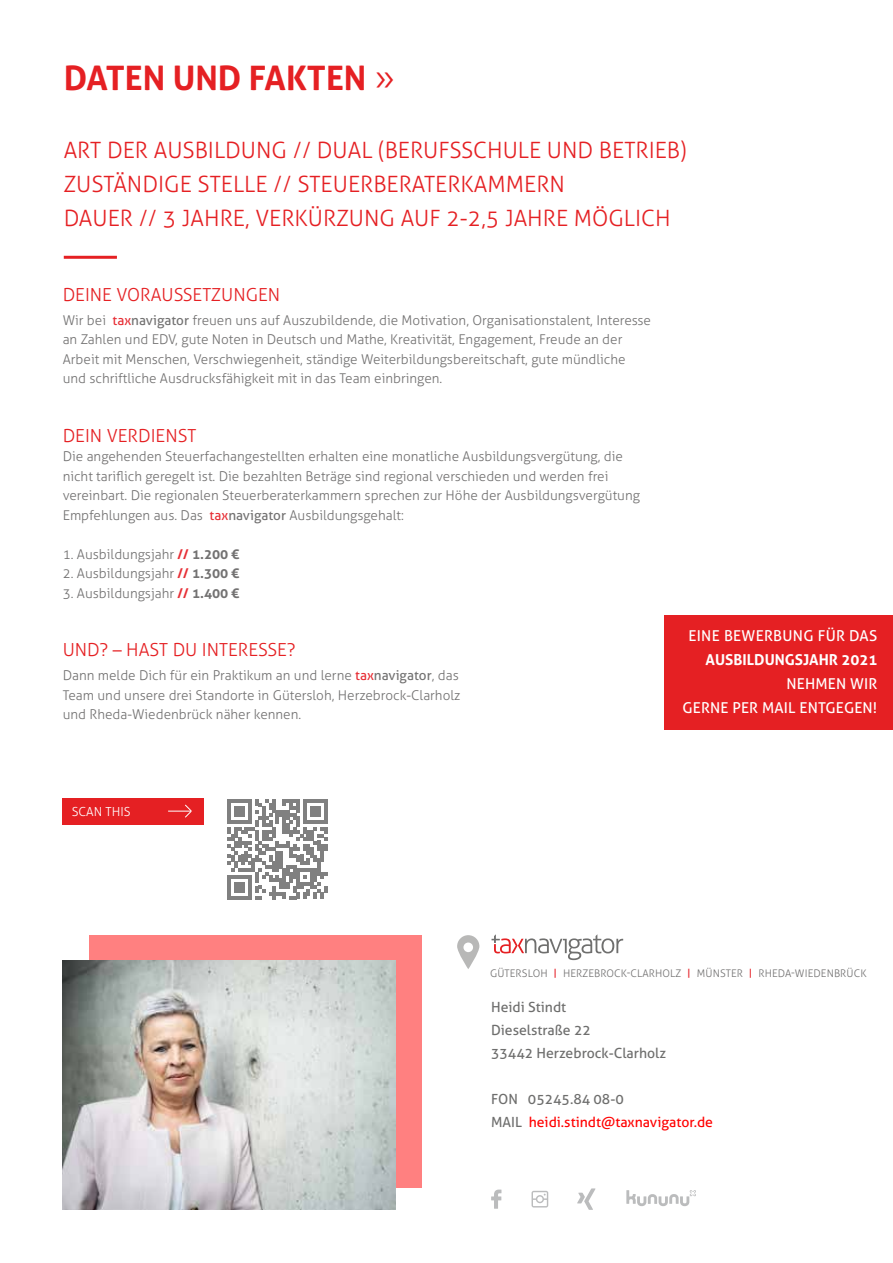
<style>
.page{position:relative;width:893px;height:1263px;background:#fff}
.page>*{position:absolute;margin:0;border:0;box-sizing:border-box;transform-origin:0 0}
.t1{font:700 33.75px "Aller";color:#e52023}
.t2{font:300 22.5px/33.8px "Aller";color:#e52023}
.t3{font:300 18px "Aller";color:#e52023}
.t4{font:15px/24px "Aller";letter-spacing:.01em;color:#fff;text-align:right}
.t5{font:700 15px "Aller";color:#fff}
.t6{font:14.1px/23.1px "Aller";color:#6e6e6d}
.t7{font:14.1px/23.1px "Aller";color:#f00}
.t8{font:300 13.5px/19.5px "Aller";color:#737272}
.t9{font:300 12.45px "Aller";color:#fff}
.t10{font:300 10.5px "Aller";letter-spacing:.01em;color:#737272}
.s1{font-weight:300}
.s2{font-weight:400;color:#e72f36}
.s3{font-weight:400}
.s4{font-weight:700;color:#e72f36}
.s5{font-weight:700}
.s6{font-family:"DIN";font-weight:500;color:#e72f36}
.s7{color:#6e6e6d}
</style>
<div class="page">
<svg style="left:227px;top:799px;width:100px;height:100px"></svg>
<div style="left:664px;top:615px;width:229px;height:115px;background:#e52023"></div>
<div style="left:89px;top:935px;width:333px;height:253px;background:#ff8080"></div>
<img style="left:63px;top:960px;width:332px;height:250px">
<div style="left:63px;top:798px;width:141px;height:26px;background:#e52023"></div>
<svg style="left:168px;top:804px;width:24px;height:14px"></svg>
<svg style="left:457px;top:935px;width:22px;height:34px"></svg>
<div style="left:463px;top:942px;width:10px;height:10px;background:#fff;border-radius:50%"></div>
<svg style="left:532px;top:1191px;width:16px;height:16px"></svg>
<svg style="left:491px;top:1189px;width:10px;height:20px"></svg>
<svg style="left:577px;top:1188px;width:18px;height:22px"></svg>
<svg style="left:626px;top:1190px;width:70px;height:16px"></svg>
<hr style="left:64px;top:256px;width:53px;height:3px;background:#e52023">
<svg style="left:491px;top:934px;width:132px;height:26px"></svg>
<h1 class="t1" style="left:64px;top:57px;width:333px">DATEN UND FAKTEN <span class="s1">»</span></h1>
<h2 class="t2" style="left:64px;top:134px;width:624px">ART DER AUSBILDUNG // DUAL (BERUFSSCHULE UND BETRIEB)<br>ZUSTÄNDIGE STELLE // STEUERBERATERKAMMERN<br>DAUER // 3 JAHRE, VERKÜRZUNG AUF 2-2,5 JAHRE MÖGLICH</h2>
<h3 class="t3" style="left:63px;top:283px;width:219px">DEINE VORAUSSETZUNGEN</h3>
<p class="t8" style="left:63px;top:310px;width:590px">Wir bei <span class="s2">tax</span><span class="s3">navigator</span> freuen uns auf Auszubildende, die Motivation, Organisationstalent, Interesse an Zahlen und EDV, gute Noten in Deutsch und Mathe, Kreativität, Engagement, Freude an der Arbeit mit Menschen, Verschwiegenheit, ständige Weiterbildungsbereitschaft, gute mündliche und schriftliche Ausdrucksfähigkeit mit in das Team einbringen.</p>
<h3 class="t3" style="left:63px;top:424px;width:135px">DEIN VERDIENST</h3>
<p class="t8" style="left:63px;top:447px;width:579px">Die angehenden Steuerfachangestellten erhalten eine monatliche Ausbildungsvergütung, die nicht tariflich geregelt ist. Die bezahlten Beträge sind regional verschieden und werden frei vereinbart. Die regionalen Steuerberaterkammern sprechen zur Höhe der Ausbildungsvergütung Empfehlungen aus. Das <span class="s2">tax</span><span class="s3">navigator</span> Ausbildungsgehalt:</p>
<p class="t8" style="left:63px;top:544px;width:178px">1. Ausbildungsjahr <span class="s4">//</span> <span class="s5">1.200 €</span></p>
<p class="t8" style="left:63px;top:564px;width:178px">2. Ausbildungsjahr <span class="s4">//</span> <span class="s5">1.300 €</span></p>
<p class="t8" style="left:63px;top:583px;width:178px">3. Ausbildungsjahr <span class="s4">//</span> <span class="s5">1.400 €</span></p>
<h3 class="t3" style="left:63px;top:639px;width:234px">UND? – HAST DU INTERESSE?</h3>
<p class="t8" style="left:63px;top:666px;width:399px">Dann melde Dich für ein Praktikum an und lerne <span class="s2">tax</span><span class="s3">navigator</span>, das<br>Team und unsere drei Standorte in Gütersloh, Herzebrock-Clarholz und Rheda-Wiedenbrück näher kennen.</p>
<p class="t9" style="left:72px;top:804px;width:60px">SCAN THIS</p>
<p class="t4" style="left:688px;top:623px;width:190px">EINE BEWERBUNG FÜR DAS</p>
<p class="t5" style="left:705px;top:650px;width:173px">AUSBILDUNGSJAHR 2021</p>
<p class="t4" style="left:682px;top:671px;width:196px">NEHMEN WIR<br>GERNE PER MAIL ENTGEGEN!</p>
<p class="t10" style="left:490px;top:967px;width:378px">GÜTERSLOH <span class="s6">|</span> HERZEBROCK-CLARHOLZ <span class="s6">|</span> MÜNSTER <span class="s6">|</span> RHEDA-WIEDENBRÜCK</p>
<p class="t6" style="left:491px;top:995px;width:177px">Heidi Stindt<br>Dieselstraße 22<br>33442 Herzebrock-Clarholz</p>
<p class="t7" style="left:491px;top:1087px;width:223px"><span class="s7">FON 05245.84 08-0<br>MAIL</span> heidi.stindt@taxnavigator.de</p>
</div>
